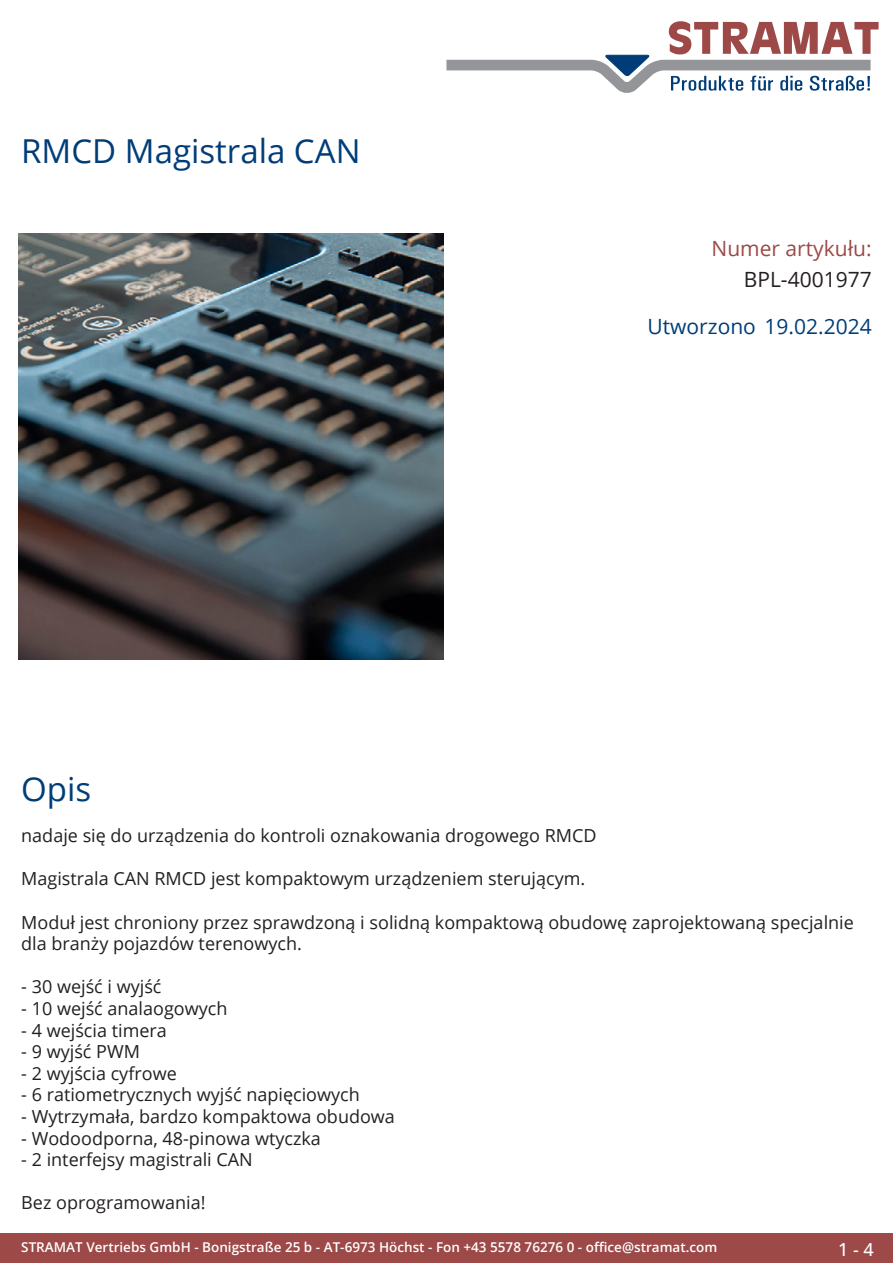
<style>
.page{position:relative;width:893px;height:1263px;background:#fff}
.page>*{position:absolute;margin:0;border:0;box-sizing:border-box;transform-origin:0 0}
.Produkttitel{font:33px "Open Sans";color:#003d78}
.Erstellungsdatum{font:21px "Open Sans";color:#003d78}
.TechDaten_Überschrif{font:21px "Open Sans";color:#9c4948}
.TechDaten_Inhalt{font:21px "Open Sans";color:#231f20}
.Beschreibung_Text{font:18px/21.6px "Open Sans";color:#231f20}
.t1{font:500 18px "Open Sans";color:#fff}
.t2{font:600 13.5px "Open Sans";color:#fff}
</style>
<div class="page">
<div style="left:0;top:1233px;width:893px;height:30px;background:#9c4948"></div>
<svg style="left:446px;top:21px;width:433px;height:72px"></svg>
<img style="left:18px;top:234px;width:425px;height:425px">
<p class="Produkttitel" style="left:21px;top:128px;width:341px">RMCD Magistrala CAN</p>
<p class="TechDaten_Überschrif" style="left:711px;top:234px;width:162px">Numer artykułu:</p>
<p class="TechDaten_Inhalt" style="left:744px;top:265px;width:129px">BPL-4001977</p>
<p class="Erstellungsdatum" style="left:648px;top:312px;width:226px">Utworzono 19.02.2024</p>
<p class="Produkttitel" style="left:21px;top:766px;width:72px">Opis</p>
<p class="Beschreibung_Text" style="left:21px;top:824px;width:577px">nadaje się do urządzenia do kontroli oznakowania drogowego RMCD</p>
<p class="Beschreibung_Text" style="left:21px;top:867px;width:565px">Magistrala CAN RMCD jest kompaktowym urządzeniem sterującym.</p>
<p class="Beschreibung_Text" style="left:21px;top:911px;width:834px">Moduł jest chroniony przez sprawdzoną i solidną kompaktową obudowę zaprojektowaną specjalnie dla branży pojazdów terenowych.</p>
<p class="Beschreibung_Text" style="left:21px;top:975px;width:142px">- 30 wejść i wyjść</p>
<p class="Beschreibung_Text" style="left:21px;top:997px;width:208px">- 10 wejść analaogowych</p>
<p class="Beschreibung_Text" style="left:21px;top:1019px;width:147px">- 4 wejścia timera</p>
<p class="Beschreibung_Text" style="left:21px;top:1040px;width:120px">- 9 wyjść PWM</p>
<p class="Beschreibung_Text" style="left:21px;top:1062px;width:157px">- 2 wyjścia cyfrowe</p>
<p class="Beschreibung_Text" style="left:21px;top:1083px;width:340px">- 6 ratiometrycznych wyjść napięciowych</p>
<p class="Beschreibung_Text" style="left:21px;top:1105px;width:375px">- Wytrzymała, bardzo kompaktowa obudowa</p>
<p class="Beschreibung_Text" style="left:21px;top:1127px;width:301px">- Wodoodporna, 48-pinowa wtyczka</p>
<p class="Beschreibung_Text" style="left:21px;top:1148px;width:233px">- 2 interfejsy magistrali CAN</p>
<p class="Beschreibung_Text" style="left:21px;top:1191px;width:186px">Bez oprogramowania!</p>
<p class="t2" style="left:21px;top:1238px;width:698px">STRAMAT Vertriebs GmbH - Bonigstraße 25 b - AT-6973 Höchst - Fon +43 5578 76276 0 - office@stramat.com</p>
<p class="t1" style="left:838px;top:1237px;width:37px">1 - 4</p>
</div>
